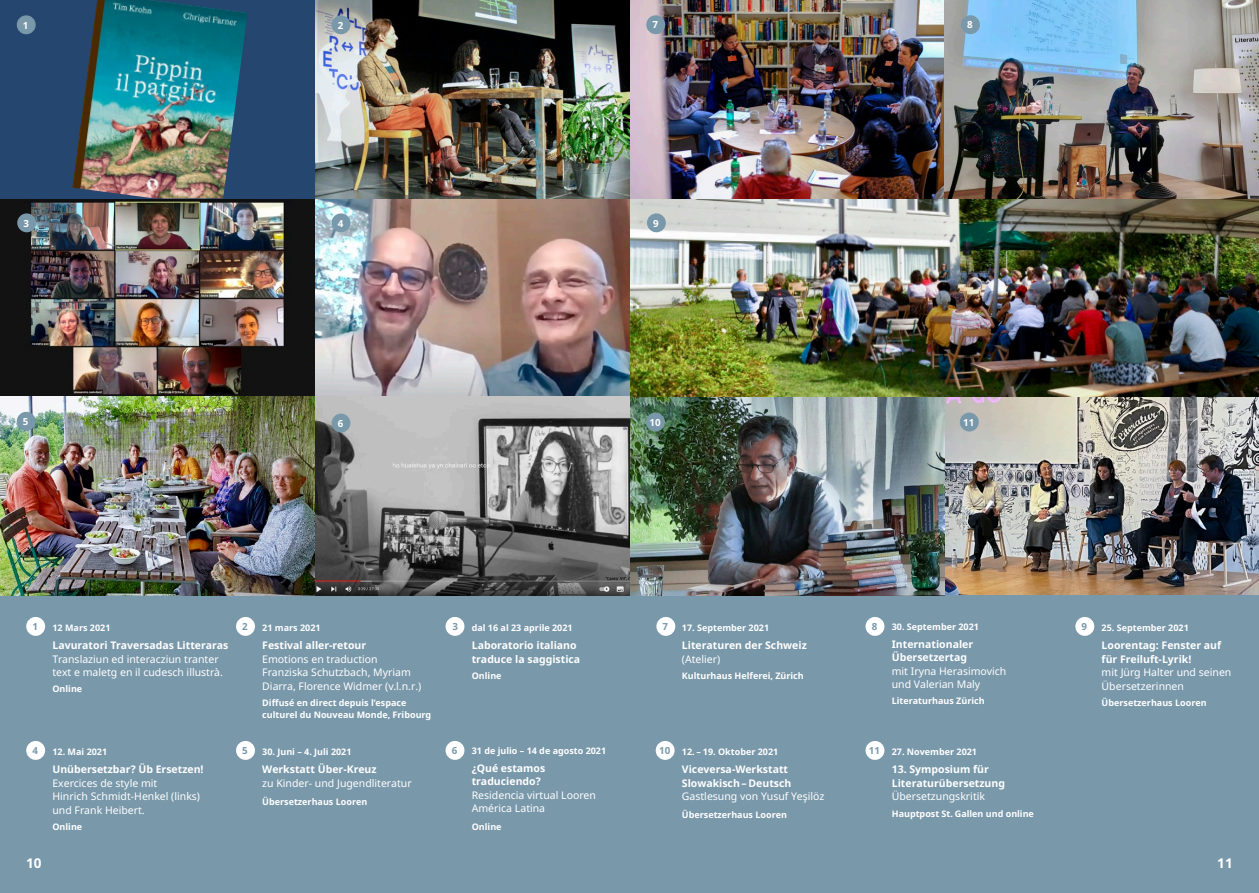
<style>
.page{position:relative;width:1259px;height:893px;background:#fff}
.page>*{position:absolute;margin:0;border:0;box-sizing:border-box;transform-origin:0 0}
.t1{font:700 13.5px "Noto Sans";color:#fff}
.t2{font:10.5px/13.5px "Noto Sans";color:#fff}
.t3{font:700 10.5px/13.5px "Noto Sans";color:#fff}
.t4{font:700 9.75px "Noto Sans";color:#7998aa}
.t5{font:700 9.75px "Noto Sans";color:#fff}
.t6{font:700 9px/12px "Noto Sans";color:#fff}
.s1{font-weight:400}
</style>
<div class="page">
<img style="left:944px;top:397px;width:315px;height:198px">
<div style="left:0;top:595px;width:1259px;height:298px;background:#7998aa"></div>
<div style="left:656px;top:617px;width:19px;height:19px;background:#fff;border-radius:50%"></div>
<div style="left:1075px;top:617px;width:19px;height:19px;background:#fff;border-radius:50%"></div>
<div style="left:656px;top:741px;width:18px;height:19px;background:#fff;border-radius:50%"></div>
<div style="left:865px;top:741px;width:19px;height:19px;background:#fff;border-radius:50%"></div>
<div style="left:445px;top:617px;width:19px;height:19px;background:#fff;border-radius:50%"></div>
<div style="left:445px;top:741px;width:19px;height:19px;background:#fff;border-radius:50%"></div>
<div style="left:236px;top:617px;width:19px;height:19px;background:#fff;border-radius:50%"></div>
<div style="left:236px;top:741px;width:19px;height:19px;background:#fff;border-radius:50%"></div>
<div style="left:26px;top:617px;width:19px;height:19px;background:#fff;border-radius:50%"></div>
<div style="left:26px;top:741px;width:19px;height:19px;background:#fff;border-radius:50%"></div>
<div style="left:865px;top:617px;width:19px;height:19px;background:#fff;border-radius:50%"></div>
<img style="left:0;top:396px;width:944px;height:199px">
<img style="left:315px;top:0;width:944px;height:396px">
<div style="left:0;top:198px;width:315px;height:199px;background:#121212"></div>
<img style="left:23px;top:198px;width:268px;height:199px">
<div style="left:0;top:0;width:315px;height:198px;background:#25466e"></div>
<img style="left:72px;top:0;width:175px;height:198px">
<div style="left:331px;top:213px;width:19px;height:19px;background:#7998aa;border-radius:50%"></div>
<div style="left:17px;top:213px;width:19px;height:19px;background:#7998aa;border-radius:50%"></div>
<div style="left:646px;top:15px;width:19px;height:19px;background:#7998aa;border-radius:50%"></div>
<div style="left:961px;top:15px;width:19px;height:19px;background:#7998aa;border-radius:50%"></div>
<div style="left:646px;top:413px;width:19px;height:18px;background:#7998aa;border-radius:50%"></div>
<div style="left:960px;top:413px;width:18px;height:18px;background:#7998aa;border-radius:50%"></div>
<div style="left:17px;top:15px;width:19px;height:19px;background:#7998aa;border-radius:50%"></div>
<div style="left:331px;top:15px;width:19px;height:19px;background:#7998aa;border-radius:50%"></div>
<div style="left:647px;top:213px;width:19px;height:19px;background:#7998aa;border-radius:50%"></div>
<div style="left:17px;top:412px;width:19px;height:19px;background:#7998aa;border-radius:50%"></div>
<div style="left:331px;top:414px;width:19px;height:18px;background:#7998aa;border-radius:50%"></div>
<p class="t5" style="left:23px;top:18px;width:7px">1</p>
<p class="t5" style="left:338px;top:18px;width:7px">2</p>
<p class="t5" style="left:652px;top:18px;width:7px">7</p>
<p class="t5" style="left:967px;top:18px;width:7px">8</p>
<p class="t5" style="left:23px;top:216px;width:7px">3</p>
<p class="t5" style="left:338px;top:216px;width:7px">4</p>
<p class="t5" style="left:653px;top:216px;width:7px">9</p>
<p class="t5" style="left:23px;top:415px;width:7px">5</p>
<p class="t5" style="left:338px;top:416px;width:7px">6</p>
<p class="t5" style="left:649px;top:415px;width:13px">10</p>
<p class="t5" style="left:963px;top:415px;width:13px">11</p>
<p class="t4" style="left:32px;top:620px;width:7px">1</p>
<p class="t4" style="left:32px;top:744px;width:7px">4</p>
<p class="t6" style="left:52px;top:622px;width:60px">12 Mars 2021</p>
<p class="t3" style="left:52px;top:638px;width:177px">Lavuratori Traversadas Litteraras</p>
<p class="t2" style="left:52px;top:652px;width:172px">Translaziun ed interacziun tranter text e maletg en il cudesch illustrà.</p>
<p class="t6" style="left:52px;top:683px;width:31px">Online</p>
<p class="t6" style="left:52px;top:746px;width:56px">12. Mai 2021</p>
<p class="t3" style="left:52px;top:762px;width:153px">Unübersetzbar? Üb Ersetzen!</p>
<p class="t2" style="left:52px;top:776px;width:149px">Exercices de style mit<br>Hinrich Schmidt-Henkel (links) und Frank Heibert.</p>
<p class="t6" style="left:52px;top:820px;width:31px">Online</p>
<p class="t4" style="left:242px;top:620px;width:7px">2</p>
<p class="t6" style="left:262px;top:622px;width:60px">21 mars 2021</p>
<p class="t3" style="left:262px;top:638px;width:105px">Festival aller-retour</p>
<p class="t2" style="left:262px;top:652px;width:117px">Emotions en traduction</p>
<p class="t2" style="left:262px;top:665px;width:161px">Franziska Schutzbach, Myriam<br>Diarra, Florence Widmer (v.l.n.r.)</p>
<p class="t6" style="left:262px;top:696px;width:170px">Diffusé en direct depuis l’espace culturel du Nouveau Monde, Fribourg</p>
<p class="t4" style="left:242px;top:744px;width:7px">5</p>
<p class="t6" style="left:262px;top:746px;width:91px">30. Juni – 4. Juli 2021</p>
<p class="t3" style="left:262px;top:762px;width:116px">Werkstatt Über-Kreuz</p>
<p class="t2" style="left:262px;top:776px;width:151px">zu Kinder- und Jugendliteratur</p>
<p class="t6" style="left:262px;top:795px;width:106px">Übersetzerhaus Looren</p>
<p class="t4" style="left:452px;top:620px;width:7px">3</p>
<p class="t6" style="left:472px;top:622px;width:102px">dal 16 al 23 aprile 2021</p>
<p class="t3" style="left:472px;top:638px;width:110px">Laboratorio italiano traduce la saggistica</p>
<p class="t6" style="left:472px;top:669px;width:31px">Online</p>
<p class="t4" style="left:452px;top:744px;width:7px">6</p>
<p class="t6" style="left:472px;top:744px;width:136px">31 de julio – 14 de agosto 2021</p>
<p class="t3" style="left:472px;top:761px;width:75px">¿Qué estamos traduciendo?</p>
<p class="t2" style="left:472px;top:788px;width:126px">Residencia virtual Looren<br>América Latina</p>
<p class="t6" style="left:472px;top:820px;width:31px">Online</p>
<p class="t4" style="left:871px;top:620px;width:7px">8</p>
<p class="t6" style="left:891px;top:620px;width:89px">30. September 2021</p>
<p class="t3" style="left:891px;top:637px;width:83px">Internationaler<br>Übersetzertag</p>
<p class="t2" style="left:891px;top:664px;width:116px">mit Iryna Herasimovich und Valerian Maly</p>
<p class="t6" style="left:891px;top:695px;width:94px">Literaturhaus Zürich</p>
<p class="t4" style="left:662px;top:620px;width:7px">7</p>
<p class="t4" style="left:1081px;top:620px;width:7px">9</p>
<p class="t6" style="left:682px;top:622px;width:89px">17. September 2021</p>
<p class="t3" style="left:682px;top:638px;width:126px">Literaturen der Schweiz <span class="s1">(Atelier)</span></p>
<p class="t6" style="left:682px;top:669px;width:123px">Kulturhaus Helferei, Zürich</p>
<p class="t6" style="left:1101px;top:622px;width:89px">25. September 2021</p>
<p class="t3" style="left:1101px;top:638px;width:121px">Loorentag: Fenster auf für Freiluft-Lyrik!</p>
<p class="t2" style="left:1101px;top:665px;width:131px">mit Jürg Halter und seinen<br>Übersetzerinnen</p>
<p class="t6" style="left:1101px;top:696px;width:106px">Übersetzerhaus Looren</p>
<p class="t4" style="left:659px;top:744px;width:13px">10</p>
<p class="t6" style="left:682px;top:746px;width:98px">12. – 19. Oktober 2021</p>
<p class="t4" style="left:869px;top:744px;width:13px">11</p>
<p class="t3" style="left:682px;top:762px;width:111px">Viceversa-Werkstatt<br>Slowakisch – Deutsch</p>
<p class="t2" style="left:682px;top:789px;width:144px">Gastlesung von Yusuf Yeşilöz</p>
<p class="t6" style="left:682px;top:808px;width:106px">Übersetzerhaus Looren</p>
<p class="t6" style="left:891px;top:746px;width:87px">27. November 2021</p>
<p class="t3" style="left:891px;top:762px;width:115px">13. Symposium für<br>Literaturübersetzung</p>
<p class="t2" style="left:891px;top:789px;width:95px">Übersetzungskritik</p>
<p class="t6" style="left:891px;top:807px;width:144px">Hauptpost St. Gallen und online</p>
<p class="t1" style="left:26px;top:854px;width:17px">10</p>
<p class="t1" style="left:1217px;top:854px;width:17px">11</p>
</div>
